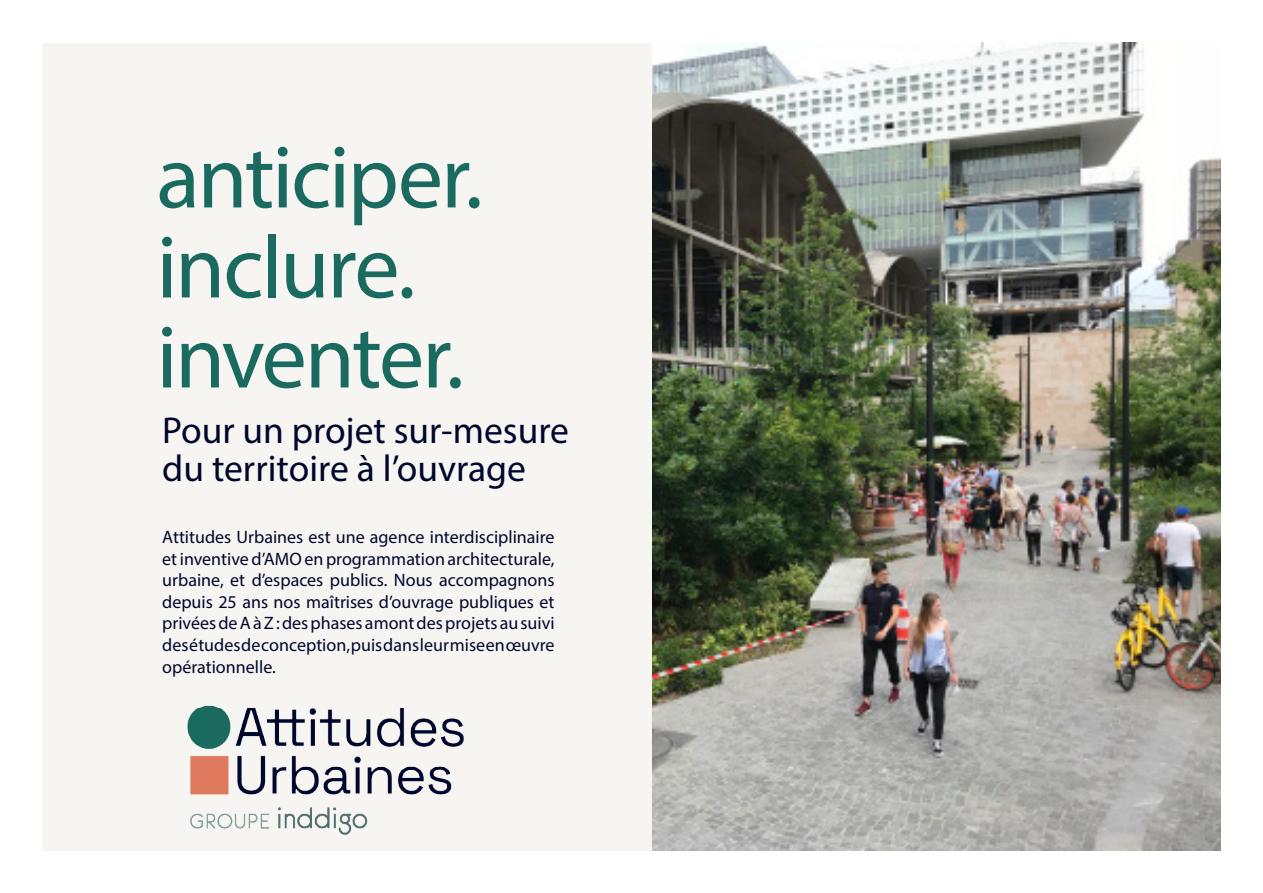
<style>
.page{position:relative;width:1263px;height:893px;background:#fff}
.page>*{position:absolute;margin:0;border:0;box-sizing:border-box;transform-origin:0 0}
.t1{font:90px "Myriad Pro";letter-spacing:-.025em;color:#1b6a5f}
.t2{font:37.5px/37.5px "Myriad Pro";color:#00072d}
.t3{font:18px/21.6px "Myriad Pro";color:#00072d;text-align:justify}
</style>
<div class="page">
<div style="left:43px;top:43px;width:610px;height:807px;background:#f7f5f2"></div>
<img style="left:159px;top:705px;width:332px;height:146px">
<img style="left:653px;top:43px;width:567px;height:807px">
<p class="t1" style="left:156px;top:122px;width:328px">anticiper.</p>
<p class="t1" style="left:156px;top:212px;width:261px">inclure.</p>
<p class="t1" style="left:156px;top:302px;width:309px">inventer.</p>
<p class="t2" style="left:162px;top:411px;width:408px">Pour un projet sur-mesure du territoire à l’ouvrage</p>
<p class="t3" style="left:162px;top:526px;width:394px">Attitudes Urbaines est une agence interdisciplinaire et inventive d’AMO en programmation architecturale, urbaine, et d’espaces publics. Nous accompagnons depuis 25 ans nos maîtrises d’ouvrage publiques et privées de A à Z : des phases amont des projets au suivi des études de conception, puis dans leur mise en œuvre opérationnelle.</p>
</div>
